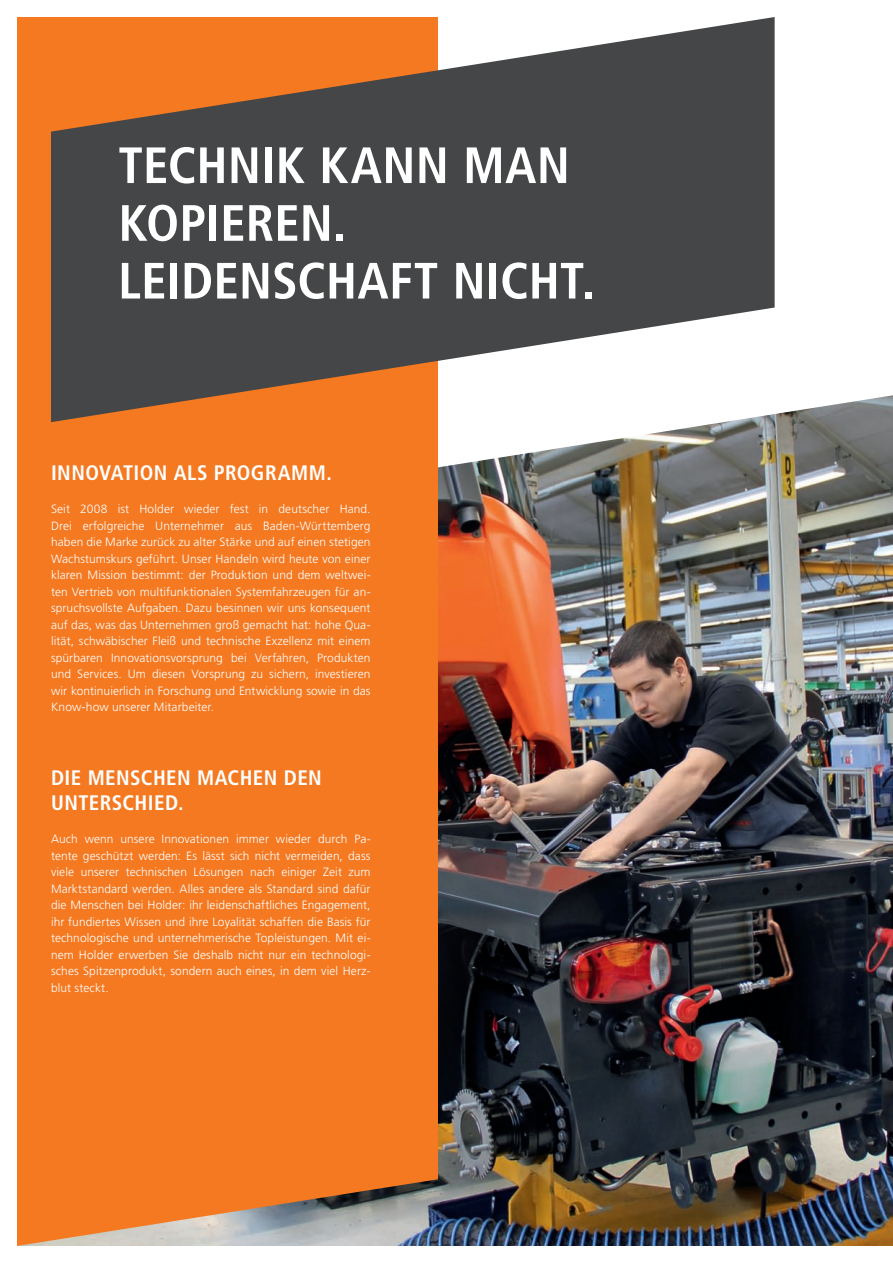
<style>
.page{position:relative;width:893px;height:1263px;background:#fff}
.page>*{position:absolute;margin:0;border:0;box-sizing:border-box;transform-origin:0 0}
.t1{font:700 condensed 51px/57.8px "Frutiger LT Std";letter-spacing:.005em;color:#fff}
.t2{font:700 condensed 21px/24.8px "Frutiger LT Std";letter-spacing:.02em;color:#fff}
.t3{font:300 12px/16.5px "Frutiger LT Std";letter-spacing:.005em;color:#fff;text-align:justify}
</style>
<div class="page">
<img style="left:438px;top:395px;width:455px;height:851px">
<div style="left:17px;top:17px;width:421px;height:1229px;background:#f47921"></div>
<svg style="left:51px;top:17px;width:724px;height:405px;background:#776559"></svg>
<h1 class="t1" style="left:118px;top:137px;width:478px">TECHNIK KANN MAN<br>KOPIEREN.<br>LEIDENSCHAFT NICHT.</h1>
<h2 class="t2" style="left:51px;top:460px;width:282px">INNOVATION ALS PROGRAMM.</h2>
<p class="t3" style="left:51px;top:501px;width:321px">Seit 2008 ist Holder wieder fest in deutscher Hand.<br>Drei erfolgreiche Unternehmer aus Baden-Württemberg haben die Marke zurück zu alter Stärke und auf einen stetigen Wachstumskurs geführt. Unser Handeln wird heute von einer klaren Mission bestimmt: der Produktion und dem weltwei&shy;ten Vertrieb von multifunktionalen Systemfahrzeugen für an&shy;spruchsvollste Aufgaben. Dazu besinnen wir uns konsequent auf das, was das Unternehmen groß gemacht hat: hohe Qua&shy;lität, schwäbischer Fleiß und technische Exzellenz mit einem spürbaren Innovationsvorsprung bei Verfahren, Produkten und Services. Um diesen Vorsprung zu sichern, investieren wir kontinuierlich in Forschung und Entwicklung sowie in das Know-how unserer Mitarbeiter.</p>
<h2 class="t2" style="left:51px;top:766px;width:272px">DIE MENSCHEN MACHEN DEN<br>UNTERSCHIED.</h2>
<p class="t3" style="left:51px;top:831px;width:321px">Auch wenn unsere Innovationen immer wieder durch Pa&shy;tente geschützt werden: Es lässt sich nicht vermeiden, dass viele unserer technischen Lösungen nach einiger Zeit zum Marktstandard werden. Alles andere als Standard sind dafür die Menschen bei Holder: ihr leidenschaftliches Engagement, ihr fundiertes Wissen und ihre Loyalität schaffen die Basis für technologische und unternehmerische Topleistungen. Mit ei&shy;nem Holder erwerben Sie deshalb nicht nur ein technologi&shy;sches Spitzenprodukt, sondern auch eines, in dem viel Herz&shy;blut steckt.</p>
</div>
